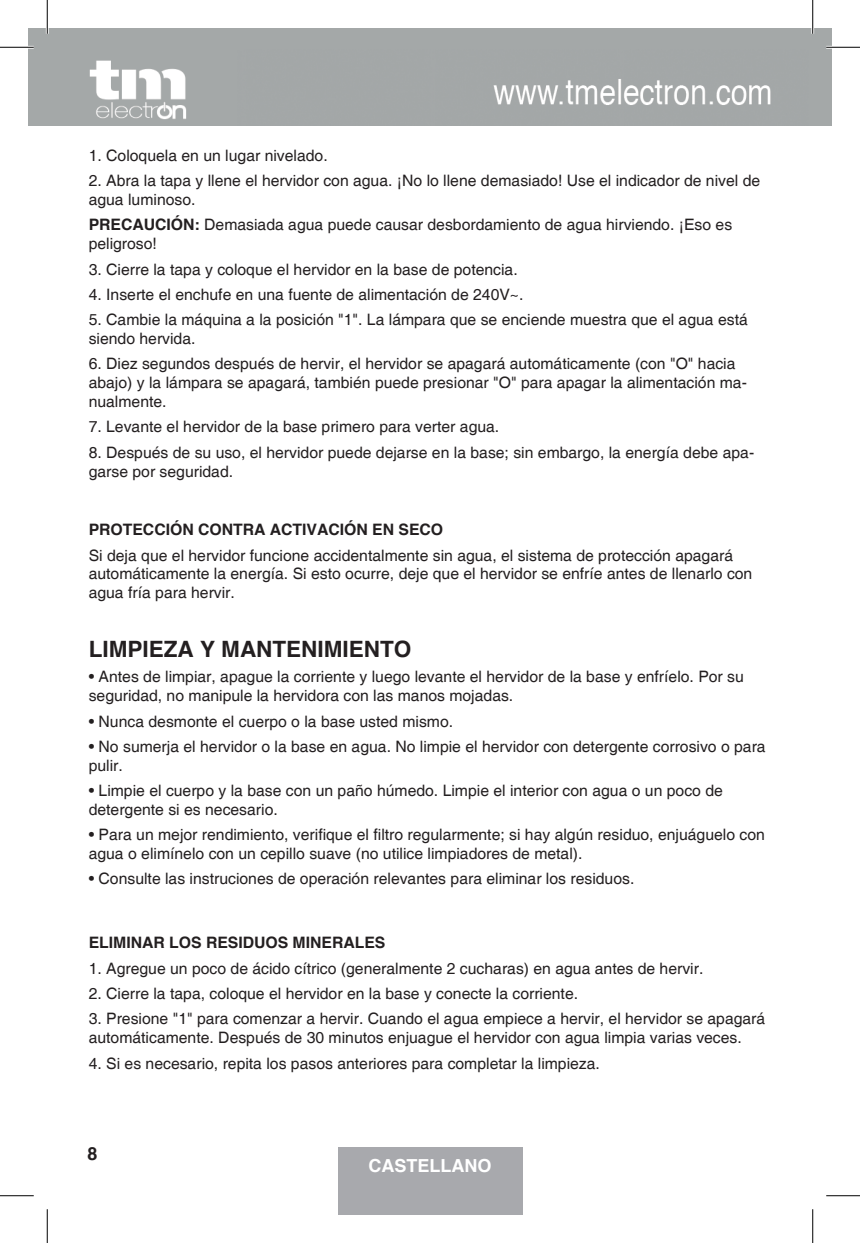
<style>
.page{position:relative;width:860px;height:1243px;background:#fff}
.page>*{position:absolute;margin:0;border:0;box-sizing:border-box;transform-origin:0 0}
.t1{font:700 22.5px "Helvetica";color:#231f20}
.t2{font:700 18px "Helvetica";color:#fff}
.t3{font:700 18px "Helvetica";color:#231f20}
.t4{font:15.75px/18.9px "Helvetica";color:#231f20}
.t5{font:700 15.75px "Helvetica";color:#231f20}
.s1{font-weight:700}
</style>
<div class="page">
<img style="left:28px;top:28px;width:804px;height:98px">
<div style="left:338px;top:1147px;width:184px;height:67px;background:#a8a9ad"></div>
<hr style="left:0;top:46px;width:34px;height:3px;background:#fff">
<hr style="left:826px;top:46px;width:34px;height:3px;background:#fff">
<hr style="left:46px;top:0;width:3px;height:34px;background:#fff">
<hr style="left:811px;top:0;width:3px;height:34px;background:#fff">
<hr style="left:0;top:47px;width:34px;height:1px;background:#000">
<hr style="left:826px;top:47px;width:34px;height:1px;background:#000">
<hr style="left:0;top:1195px;width:34px;height:1px;background:#000">
<hr style="left:826px;top:1195px;width:34px;height:1px;background:#000">
<hr style="left:47px;top:0;width:1px;height:34px;background:#000">
<hr style="left:47px;top:1209px;width:1px;height:34px;background:#000">
<hr style="left:812px;top:0;width:1px;height:34px;background:#000">
<hr style="left:812px;top:1209px;width:1px;height:34px;background:#000">
<p class="t4" style="left:89px;top:146px;width:241px">1. Coloquela en un lugar nivelado.</p>
<p class="t4" style="left:89px;top:172px;width:673px">2. Abra la tapa y llene el hervidor con agua. ¡No lo llene demasiado! Use el indicador de nivel de agua luminoso.</p>
<p class="t4" style="left:89px;top:216px;width:645px"><span class="s1">PRECAUCIÓN:</span> Demasiada agua puede causar desbordamiento de agua hirviendo. ¡Eso es peligroso!</p>
<p class="t4" style="left:89px;top:260px;width:430px">3. Cierre la tapa y coloque el hervidor en la base de potencia.</p>
<p class="t4" style="left:89px;top:285px;width:436px">4. Inserte el enchufe en una fuente de alimentación de 240V~.</p>
<p class="t4" style="left:89px;top:311px;width:661px">5. Cambie la máquina a la posición "1". La lámpara que se enciende muestra que el agua está siendo hervida.</p>
<p class="t4" style="left:89px;top:355px;width:660px">6. Diez segundos después de hervir, el hervidor se apagará automáticamente (con "O" hacia abajo) y la lámpara se apagará, también puede presionar "O" para apagar la alimentación ma&shy;nualmente.</p>
<p class="t4" style="left:89px;top:418px;width:412px">7. Levante el hervidor de la base primero para verter agua.</p>
<p class="t4" style="left:89px;top:443px;width:667px">8. Después de su uso, el hervidor puede dejarse en la base; sin embargo, la energía debe apa&shy;garse por seguridad.</p>
<p class="t5" style="left:89px;top:520px;width:356px">PROTECCIÓN CONTRA ACTIVACIÓN EN SECO</p>
<p class="t4" style="left:89px;top:546px;width:665px">Si deja que el hervidor funcione accidentalmente sin agua, el sistema de protección apagará automáticamente la energía. Si esto ocurre, deje que el hervidor se enfríe antes de llenarlo con agua fría para hervir.</p>
<h1 class="t1" style="left:89px;top:635px;width:324px">LIMPIEZA Y MANTENIMIENTO</h1>
<p class="t4" style="left:89px;top:668px;width:657px">• Antes de limpiar, apague la corriente y luego levante el hervidor de la base y enfríelo. Por su seguridad, no manipule la hervidora con las manos mojadas.</p>
<p class="t4" style="left:89px;top:712px;width:366px">• Nunca desmonte el cuerpo o la base usted mismo.</p>
<p class="t4" style="left:89px;top:737px;width:678px">• No sumerja el hervidor o la base en agua. No limpie el hervidor con detergente corrosivo o para pulir.</p>
<p class="t4" style="left:89px;top:781px;width:636px">• Limpie el cuerpo y la base con un paño húmedo. Limpie el interior con agua o un poco de detergente si es necesario.</p>
<p class="t4" style="left:89px;top:825px;width:678px">• Para un mejor rendimiento, verifique el filtro regularmente; si hay algún residuo, enjuáguelo con agua o elimínelo con un cepillo suave (no utilice limpiadores de metal).</p>
<p class="t4" style="left:89px;top:870px;width:547px">• Consulte las instruciones de operación relevantes para eliminar los residuos.</p>
<p class="t5" style="left:89px;top:933px;width:298px">ELIMINAR LOS RESIDUOS MINERALES</p>
<p class="t4" style="left:89px;top:959px;width:616px">1. Agregue un poco de ácido cítrico (generalmente 2 cucharas) en agua antes de hervir.</p>
<p class="t4" style="left:89px;top:984px;width:491px">2. Cierre la tapa, coloque el hervidor en la base y conecte la corriente.</p>
<p class="t4" style="left:89px;top:1010px;width:678px">3. Presione "1" para comenzar a hervir. Cuando el agua empiece a hervir, el hervidor se apagará automáticamente. Después de 30 minutos enjuague el hervidor con agua limpia varias veces.</p>
<p class="t4" style="left:89px;top:1054px;width:513px">4. Si es necesario, repita los pasos anteriores para completar la limpieza.</p>
<p class="t3" style="left:88px;top:1142px;width:12px">8</p>
<p class="t2" style="left:368px;top:1154px;width:124px">CASTELLANO</p>
</div>
